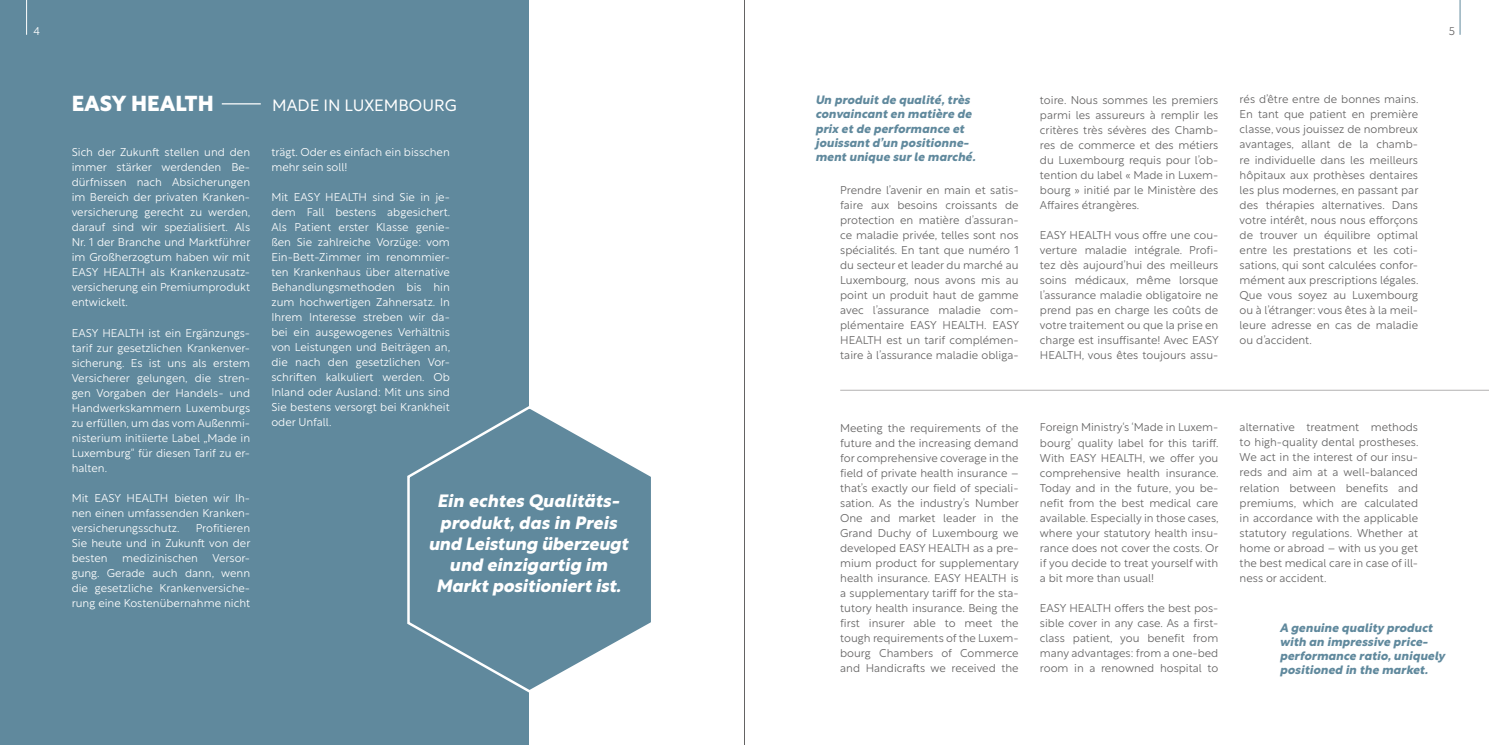
<style>
.page{position:relative;width:1489px;height:745px;background:#fff}
.page>*{position:absolute;margin:0;border:0;box-sizing:border-box;transform-origin:0 0}
.t1{font:800 21.25px "Rustica";letter-spacing:.01em;color:#fff}
.t2{font:italic 700 17.5px/21.2px "Rustica";color:#fff;text-align:center}
.t3{font:300 16.25px "Rustica";color:#fff}
.t4{font:italic 700 11.88px/14.1px "Rustica";letter-spacing:.01em;color:#60899d}
.t5{font:300 11.25px/15px "Rustica";color:#646363;text-align:justify}
.t6{font:300 11.25px/15px "Rustica";color:#fff;text-align:justify}
</style>
<div class="page">
<hr style="left:1459px;top:0;width:1px;height:35px;background:#60899d">
<div style="left:0;top:0;width:528px;height:744px;background:#60899d"></div>
<hr style="left:840px;top:389px;width:648px;height:1px;background:#b3b2b2">
<hr style="left:222px;top:103px;width:39px;height:1px;background:#fff">
<svg style="left:407px;top:403px;width:244px;height:290px"></svg>
<hr style="left:26px;top:0;width:1px;height:35px;background:#fff">
<hr style="left:744px;top:0;width:1px;height:744px;background:#646363">
<p class="t6" style="left:33px;top:22px;width:8px">4</p>
<p class="t5" style="left:1448px;top:22px;width:8px">5</p>
<h1 class="t1" style="left:72px;top:85px;width:144px">EASY HEALTH</h1>
<h3 class="t3" style="left:272px;top:91px;width:186px">MADE IN LUXEMBOURG</h3>
<p class="t4" style="left:815px;top:92px;width:161px">Un produit de qualité, très convaincant en matière de prix et de performance et jouissant d’un positionne&shy;ment unique sur le marché.</p>
<p class="t5" style="left:1039px;top:91px;width:180px">toire. Nous sommes les premiers parmi les assureurs à remplir les critères très sévères des Chamb&shy;res de commerce et des métiers du Luxembourg requis pour l’ob&shy;tention du label « Made in Luxem&shy;bourg » initié par le Ministère des Affaires étrangères.</p>
<p class="t5" style="left:1039px;top:226px;width:180px">EASY HEALTH vous offre une cou&shy;verture maladie intégrale. Profi&shy;tez dès aujourd’hui des meilleurs soins médicaux, même lorsque l’assurance maladie obligatoire ne prend pas en charge les coûts de votre traitement ou que la prise en charge est insuffisante! Avec EASY HEALTH, vous êtes toujours assu-</p>
<p class="t6" style="left:271px;top:143px;width:180px">trägt. Oder es einfach ein bisschen mehr sein soll!</p>
<p class="t6" style="left:271px;top:188px;width:180px">Mit EASY HEALTH sind Sie in je&shy;dem Fall bestens abgesichert.<br>Als Patient erster Klasse genie&shy;ßen Sie zahlreiche Vorzüge: vom Ein-Bett-Zimmer im renommier&shy;ten Krankenhaus über alternative Behandlungsmethoden bis hin zum hochwertigen Zahnersatz. In Ihrem Interesse streben wir da&shy;bei ein ausgewogenes Verhältnis von Leistungen und Beiträgen an, die nach den gesetzlichen Vor&shy;schriften kalkuliert werden. Ob Inland oder Ausland: Mit uns sind Sie bestens versorgt bei Krankheit oder Unfall.</p>
<p class="t5" style="left:840px;top:181px;width:180px">Prendre l’avenir en main et satis&shy;faire aux besoins croissants de protection en matière d’assuran&shy;ce maladie privée, telles sont nos spécialités. En tant que numéro 1 du secteur et leader du marché au Luxembourg, nous avons mis au point un produit haut de gamme avec l’assurance maladie com&shy;plémentaire EASY HEALTH. EASY HEALTH est un tarif complémen&shy;taire à l’assurance maladie obliga-</p>
<p class="t6" style="left:72px;top:143px;width:180px">Sich der Zukunft stellen und den immer stärker werdenden Be&shy;dürfnissen nach Absicherungen im Bereich der privaten Kranken&shy;versicherung gerecht zu werden, darauf sind wir spezialisiert. Als Nr. 1 der Branche und Marktführer im Großherzogtum haben wir mit EASY HEALTH als Krankenzusatz&shy;versicherung ein Premiumprodukt entwickelt.</p>
<p class="t6" style="left:72px;top:323px;width:180px">EASY HEALTH ist ein Ergänzungs&shy;tarif zur gesetzlichen Krankenver&shy;sicherung. Es ist uns als erstem Versicherer gelungen, die stren&shy;gen Vorgaben der Handels- und Handwerkskammern Luxemburgs zu erfüllen, um das vom Außenmi&shy;nisterium initiierte Label „Made in Luxemburg“ für diesen Tarif zu er&shy;halten.</p>
<p class="t6" style="left:72px;top:488px;width:180px">Mit EASY HEALTH bieten wir Ih&shy;nen einen umfassenden Kranken&shy;versicherungsschutz.</p>
<p class="t5" style="left:840px;top:418px;width:180px">Meeting the requirements of the future and the increasing demand for comprehensive coverage in the field of private health insurance – that’s exactly our field of speciali&shy;sation. As the industry’s Number One and market leader in the Grand Duchy of Luxembourg we developed EASY HEALTH as a pre&shy;mium product for supplementary health insurance. EASY HEALTH is a supplementary tariff for the sta&shy;tutory health insurance. Being the first insurer able to meet the tough requirements of the Luxem&shy;bourg Chambers of Commerce and Handicrafts we received the</p>
<p class="t5" style="left:1039px;top:418px;width:180px">Foreign Ministry‘s ‘Made in Luxem&shy;bourg’ quality label for this tariff.<br>With EASY HEALTH, we offer you comprehensive health insurance.<br>Today and in the future, you be&shy;nefit from the best medical care available. Especially in those cases, where your statutory health insu&shy;rance does not cover the costs. Or if you decide to treat yourself with a bit more than usual!</p>
<h2 class="t2" style="left:428px;top:488px;width:201px">Ein echtes Qualitäts&shy;produkt, das in Preis und Leistung überzeugt und einzigartig im<br>Markt positioniert ist.</h2>
<p class="t6" style="left:72px;top:518px;width:180px;text-indent:124px">Profitieren Sie heute und in Zukunft von der besten</p>
<p class="t6" style="left:122px;top:548px;width:77px">medizinischen</p>
<p class="t6" style="left:72px;top:548px;width:180px;text-indent:141px">Versor&shy;gung. Gerade auch dann, wenn die gesetzliche Krankenversiche&shy;rung eine Kostenübernahme nicht</p>
<p class="t5" style="left:1039px;top:598px;width:180px">EASY HEALTH offers the best pos&shy;sible cover in any case. As a first&shy;class patient, you benefit from many advantages: from a one-bed room in a renowned hospital to</p>
<p class="t5" style="left:1239px;top:91px;width:180px">rés d’être entre de bonnes mains.<br>En tant que patient en première classe, vous jouissez de nombreux avantages, allant de la chamb&shy;re individuelle dans les meilleurs hôpitaux aux prothèses dentaires les plus modernes, en passant par des thérapies alternatives. Dans votre intérêt, nous nous efforçons de trouver un équilibre optimal entre les prestations et les coti&shy;sations, qui sont calculées confor&shy;mément aux prescriptions légales.<br>Que vous soyez au Luxembourg ou à l’étranger: vous êtes à la meil&shy;leure adresse en cas de maladie ou d’accident.</p>
<p class="t5" style="left:1239px;top:418px;width:180px">alternative treatment methods to high-quality dental prostheses.<br>We act in the interest of our insu&shy;reds and aim at a well-balanced relation between benefits and premiums, which are calculated in accordance with the applicable statutory regulations. Whether at home or abroad – with us you get the best medical care in case of ill&shy;ness or accident.</p>
<p class="t4" style="left:1279px;top:618px;width:166px">A genuine quality product with an impressive price&shy;performance ratio, uniquely positioned in the market.</p>
</div>
